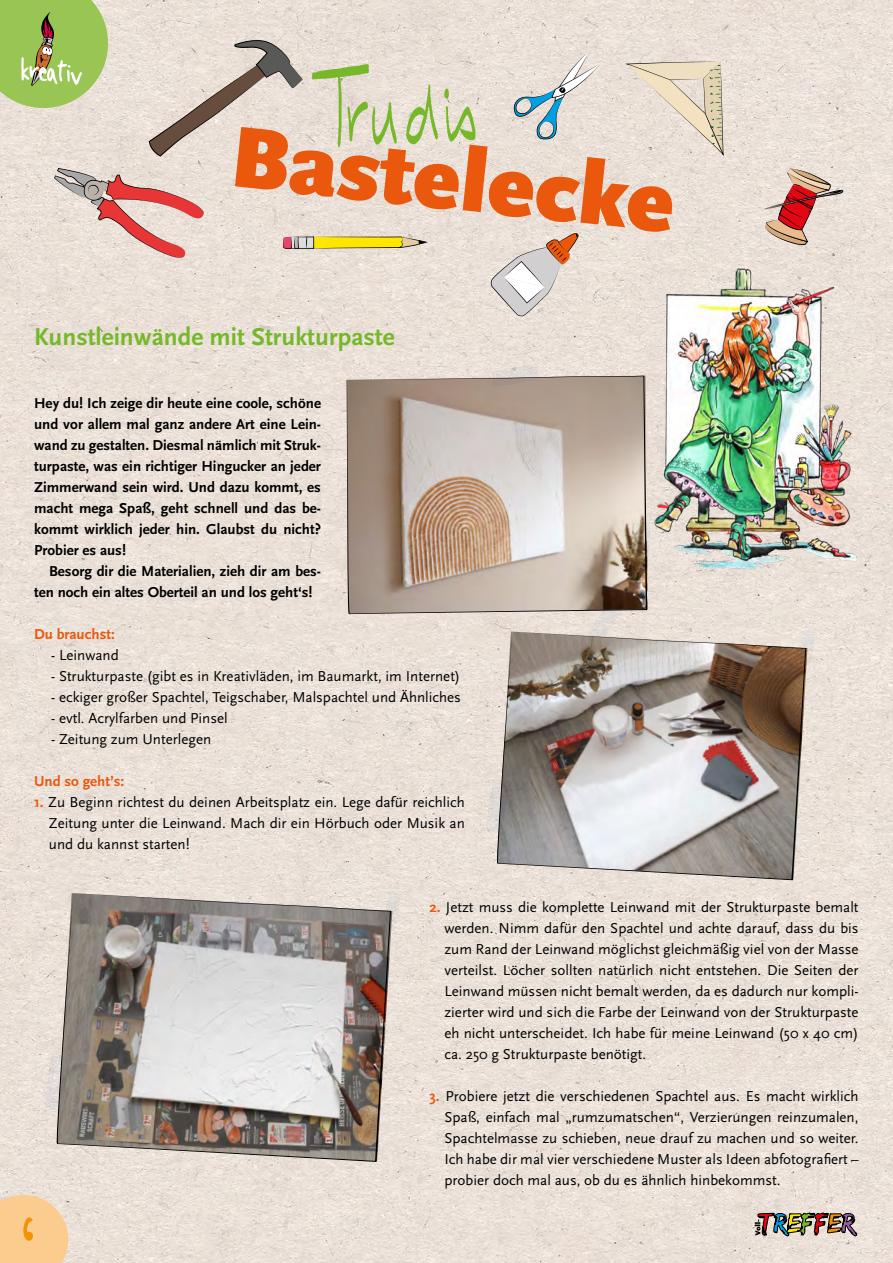
<style>
.page{position:relative;width:893px;height:1263px;background:#fff}
.page>*{position:absolute;margin:0;border:0;box-sizing:border-box;transform-origin:0 0}
.t1{font:103.5px "Handschrift";color:#f39204}
.t2{font:700 25.5px "Scala Sans OT";color:#76b82a}
.t3{font:15px/21px "Scala Sans OT";color:#000;text-align:justify}
.t4{font:700 15px/21px "Scala Sans OT";color:#000;text-align:justify}
.t5{font:700 15px "Scala Sans OT";color:#e9580c}
.s1{font-weight:700;color:#e9580c}
</style>
<div class="page">
<img style="left:0;top:0;width:893px;height:1263px">
<svg style="left:0;top:0;width:108px;height:108px;background:#a3c368"></svg>
<svg style="left:235px;top:127px;width:438px;height:106px;background:#e9ad8b"></svg>
<img style="left:301px;top:47px;width:193px;height:114px">
<svg style="left:625px;top:62px;width:99px;height:94px;background:#e3d7c6"></svg>
<svg style="left:54px;top:168px;width:153px;height:92px;background:#dfb9b3"></svg>
<svg style="left:764px;top:168px;width:80px;height:76px;background:#d4a79d"></svg>
<svg style="left:490px;top:232px;width:89px;height:84px;background:#decfc6"></svg>
<svg style="left:283px;top:237px;width:145px;height:12px;background:#d8c047"></svg>
<svg style="left:514px;top:51px;width:87px;height:89px;background:#d2d4d1"></svg>
<svg style="left:149px;top:38px;width:154px;height:119px;background:#cebbad"></svg>
<img style="left:638px;top:244px;width:255px;height:341px">
<svg style="left:0;top:1195px;width:68px;height:68px;background:#f9cd96"></svg>
<svg style="left:755px;top:1212px;width:102px;height:24px;background:#8c7d6e"></svg>
<svg style="left:347px;top:376px;width:300px;height:238px;background:#baa99b"></svg>
<svg style="left:492px;top:365px;width:47px;height:21px"></svg>
<svg style="left:634px;top:523px;width:16px;height:46px"></svg>
<svg style="left:588px;top:597px;width:35px;height:34px"></svg>
<svg style="left:497px;top:632px;width:309px;height:248px;background:#a89f99"></svg>
<svg style="left:800px;top:629px;width:15px;height:38px"></svg>
<svg style="left:486px;top:781px;width:21px;height:54px"></svg>
<img style="left:57px;top:893px;width:334px;height:269px">
<svg style="left:384px;top:891px;width:16px;height:40px"></svg>
<svg style="left:45px;top:1055px;width:23px;height:58px"></svg>
<h2 class="t2" style="left:34px;top:322px;width:362px">Kunstleinwände mit Strukturpaste</h2>
<p class="t4" style="left:34px;top:393px;width:288px">Hey du! Ich zeige dir heute eine coole, schöne und vor allem mal ganz andere Art eine Lein&shy;wand zu gestalten. Diesmal nämlich mit Struk&shy;turpaste, was ein richtiger Hingucker an jeder Zimmerwand sein wird. Und dazu kommt, es macht mega Spaß, geht schnell und das be&shy;kommt wirklich jeder hin. Glaubst du nicht?<br>Probier es aus!</p>
<p class="t4" style="left:34px;top:561px;width:288px;text-indent:15px">Besorg dir die Materialien, zieh dir am bes&shy;ten noch ein altes Oberteil an und los geht‘s!</p>
<p class="t5" style="left:34px;top:625px;width:82px">Du brauchst:</p>
<p class="t3" style="left:51px;top:645px;width:69px">- Leinwand</p>
<p class="t3" style="left:51px;top:666px;width:411px">- Strukturpaste (gibt es in Kreativläden, im Baumarkt, im Internet)</p>
<p class="t3" style="left:51px;top:687px;width:411px">- eckiger großer Spachtel, Teigschaber, Malspachtel und Ähnliches</p>
<p class="t3" style="left:51px;top:708px;width:178px">- evtl. Acrylfarben und Pinsel</p>
<p class="t3" style="left:51px;top:729px;width:162px">- Zeitung zum Unterlegen</p>
<p class="t5" style="left:34px;top:772px;width:92px">Und so geht’s:</p>
<p class="t3" style="left:49px;top:792px;width:417px;text-indent:-15px"><span class="s1">1.</span> Zu Beginn richtest du deinen Arbeitsplatz ein. Lege dafür reichlich Zeitung unter die Leinwand. Mach dir ein Hörbuch oder Musik an und du kannst starten!</p>
<h1 class="t1" style="left:18px;top:1189px;width:22px">6</h1>
<p class="t3" style="left:444px;top:897px;width:416px;text-indent:-15px"><span class="s1">2.</span> Jetzt muss die komplette Leinwand mit der Strukturpaste bemalt werden. Nimm dafür den Spachtel und achte darauf, dass du bis zum Rand der Leinwand möglichst gleichmäßig viel von der Masse verteilst. Löcher sollten natürlich nicht entstehen. Die Seiten der Leinwand müssen nicht bemalt werden, da es dadurch nur kompli&shy;zierter wird und sich die Farbe der Leinwand von der Strukturpaste eh nicht unterscheidet. Ich habe für meine Leinwand (50 x 40 cm) ca. 250 g Strukturpaste benötigt.</p>
<p class="t3" style="left:444px;top:1086px;width:416px;text-indent:-15px"><span class="s1">3.</span> Probiere jetzt die verschiedenen Spachtel aus. Es macht wirklich Spaß, einfach mal „rumzumatschen“, Verzierungen reinzumalen, Spachtelmasse zu schieben, neue drauf zu machen und so weiter.<br>Ich habe dir mal vier verschiedene Muster als Ideen abfotografiert – probier doch mal aus, ob du es ähnlich hinbekommst.</p>
</div>
